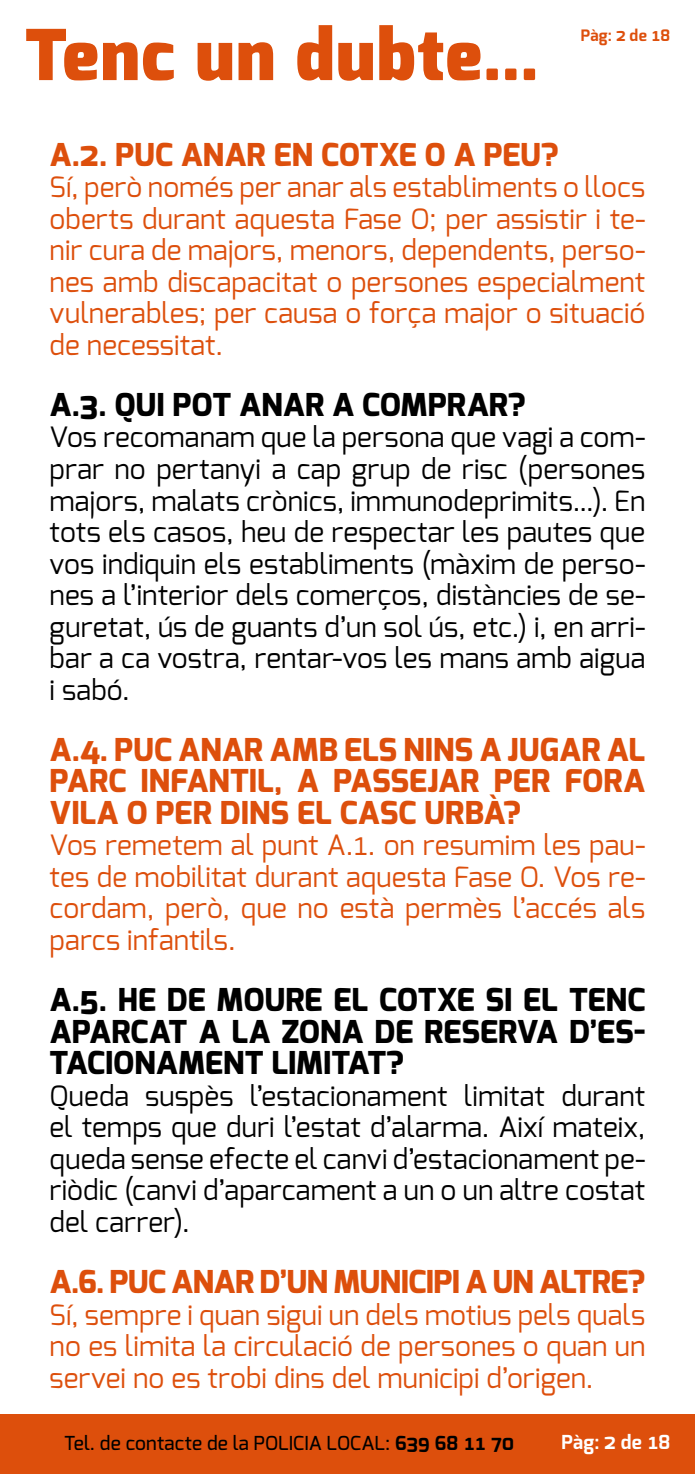
<style>
.page{position:relative;width:695px;height:1474px;background:#fff}
.page>*{position:absolute;margin:0;border:0;box-sizing:border-box;transform-origin:0 0}
.t1{font:900 70px "Exo";letter-spacing:.02em;color:#dd4f0c}
._30_pregunta{font:800 31.5px/31.5px "Exo";letter-spacing:-.005em;color:#dd4f0c;text-align:justify}
._30_pregunta-2{font:800 31.5px/31.5px "Exo";color:#000;text-align:justify}
._40_resposta{font:28px/31.5px "Exo";letter-spacing:.005em;color:#000;text-align:justify}
._40_resposta-2{font:28px/31.5px "Exo";color:#dd4f0c;text-align:justify}
.t2{font:500 19.25px "Exo";letter-spacing:.005em;color:#000}
.t3{font:700 19.25px "Exo";letter-spacing:.005em;color:#fff}
.t4{font:700 15.75px "Exo";letter-spacing:.015em;color:#dd4f0c}
.s1{font-weight:700}
</style>
<div class="page">
<div style="left:0;top:1414px;width:694px;height:59px;background:#dd4f0c"></div>
<h1 class="t1" style="left:25px;top:10px;width:515px">Tenc un dubte...</h1>
<p class="t4" style="left:580px;top:25px;width:91px">Pàg: 2 de 18</p>
<p class="_30_pregunta" style="left:50px;top:139px;width:510px">A.2. PUC ANAR EN COTXE O A PEU?</p>
<p class="_40_resposta-2" style="left:50px;top:171px;width:597px">Sí, però només per anar als establiments o llocs oberts durant aquesta Fase O; per assistir i te&shy;nir cura de majors, menors, dependents, perso&shy;nes amb discapacitat o persones especialment vulnerables; per causa o força major o situació de necessitat.</p>
<p class="_30_pregunta-2" style="left:50px;top:389px;width:477px">A.3. QUI POT ANAR A COMPRAR?</p>
<p class="_40_resposta" style="left:50px;top:421px;width:597px">Vos recomanam que la persona que vagi a com&shy;prar no pertanyi a cap grup de risc (persones majors, malats crònics, immunodeprimits...). En tots els casos, heu de respectar les pautes que vos indiquin els establiments (màxim de perso&shy;nes a l’interior dels comerços, distàncies de se&shy;guretat, ús de guants d’un sol ús, etc.) i, en arri&shy;bar a ca vostra, rentar-vos les mans amb aigua i sabó.</p>
<p class="_30_pregunta" style="left:50px;top:734px;width:597px">A.4. PUC ANAR AMB ELS NINS A JUGAR AL PARC INFANTIL, A PASSEJAR PER FORA VILA O PER DINS EL CASC URBÀ?</p>
<p class="_40_resposta-2" style="left:50px;top:829px;width:597px">Vos remetem al punt A.1. on resumim les pau&shy;tes de mobilitat durant aquesta Fase O. Vos re&shy;cordam, però, que no està permès l’accés als parcs infantils.</p>
<p class="_30_pregunta-2" style="left:50px;top:984px;width:597px">A.5. HE DE MOURE EL COTXE SI EL TENC APARCAT A LA ZONA DE RESERVA D’ES-TACIONAMENT LIMITAT?</p>
<p class="_40_resposta" style="left:50px;top:1079px;width:597px">Queda suspès l’estacionament limitat durant el temps que duri l’estat d’alarma. Així mateix, queda sense efecte el canvi d’estacionament pe&shy;riòdic (canvi d’aparcament a un o un altre costat del carrer).</p>
<p class="_30_pregunta" style="left:50px;top:1266px;width:597px">A.6. PUC ANAR D’UN MUNICIPI A UN ALTRE?</p>
<p class="_40_resposta-2" style="left:50px;top:1298px;width:597px">Sí, sempre i quan sigui un dels motius pels quals no es limita la circulació de persones o quan un servei no es trobi dins del municipi d’origen.</p>
<p class="t2" style="left:64px;top:1430px;width:451px">Tel. de contacte de la POLICIA LOCAL: <span class="s1">639 68 11 70</span></p>
<p class="t3" style="left:561px;top:1429px;width:110px">Pàg: 2 de 18</p>
</div>
